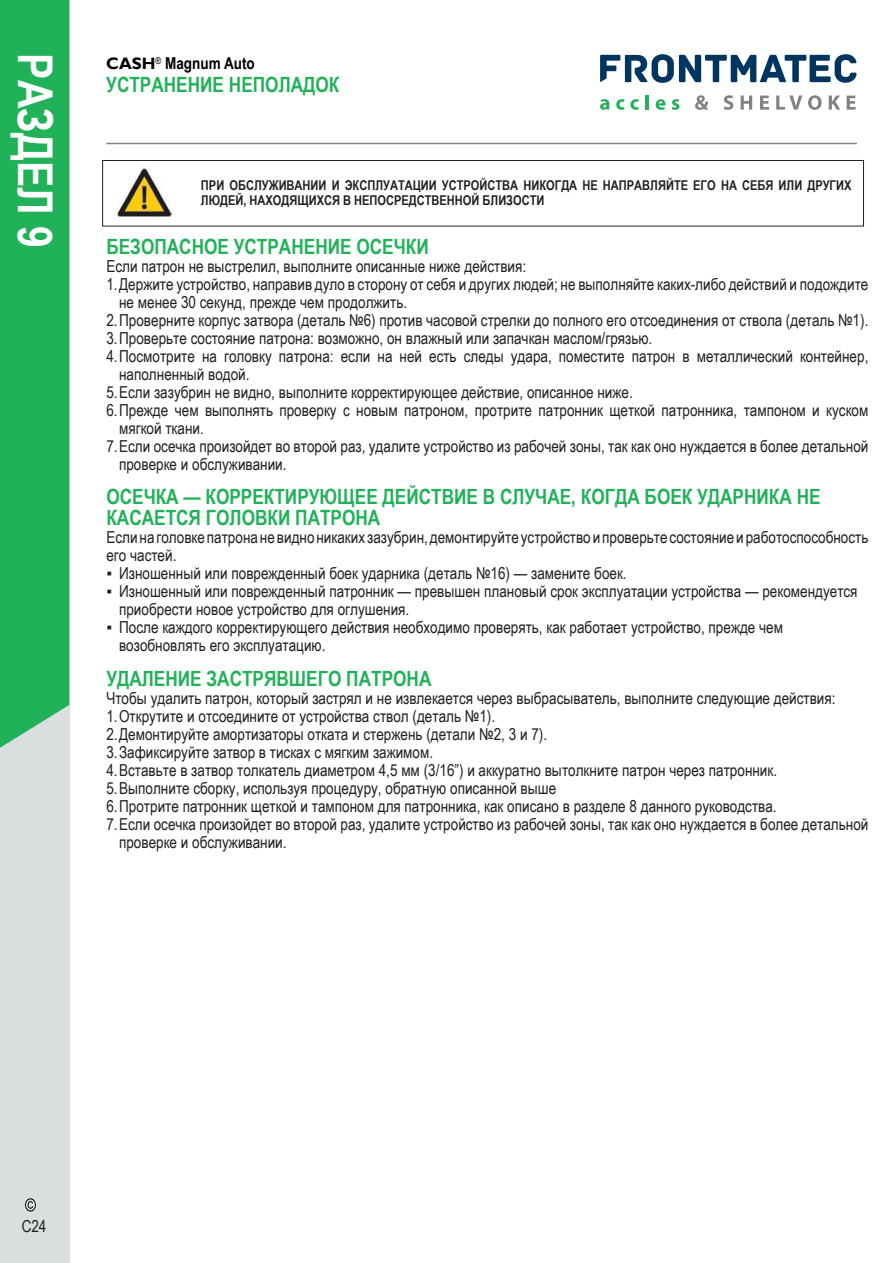
<style>
.page{position:relative;width:893px;height:1263px;background:#fff}
.page>*{position:absolute;margin:0;border:0;box-sizing:border-box;transform-origin:0 0}
.t1{font:700 48px "Arial Narrow";color:#fff}
.t2{font:700 21px/21px "Arial Narrow";color:#21b259}
.t3{font:16.5px/18px "Arial Narrow";color:#231f20}
.t4{font:700 16.5px "Arial Narrow";color:#000}
.t5{font:700 13.5px/15px "Arial Narrow";color:#231f20}
.s1{font-family:"Gill Sans"}
</style>
<div class="page">
<div style="left:0;top:0;width:70px;height:1263px;background:#d9dfdf"></div>
<div style="left:0;top:0;width:69px;height:748px;background:#21b259"></div>
<hr style="left:106px;top:143px;width:751px;height:1px;background:#808285">
<svg style="left:600px;top:54px;width:257px;height:29px"></svg>
<svg style="left:600px;top:99px;width:9px;height:11px"></svg>
<svg style="left:616px;top:99px;width:8px;height:11px"></svg>
<svg style="left:630px;top:99px;width:9px;height:11px"></svg>
<hr style="left:645px;top:95px;width:4px;height:15px;background:#21b259">
<svg style="left:656px;top:99px;width:9px;height:11px"></svg>
<svg style="left:672px;top:99px;width:7px;height:11px"></svg>
<svg style="left:695px;top:95px;width:13px;height:15px"></svg>
<svg style="left:724px;top:95px;width:9px;height:15px"></svg>
<svg style="left:741px;top:96px;width:11px;height:14px"></svg>
<svg style="left:760px;top:96px;width:9px;height:14px"></svg>
<svg style="left:776px;top:96px;width:26px;height:14px"></svg>
<svg style="left:808px;top:95px;width:14px;height:15px"></svg>
<svg style="left:829px;top:96px;width:11px;height:14px"></svg>
<svg style="left:847px;top:96px;width:9px;height:14px"></svg>
<svg style="left:25px;top:1198px;width:11px;height:13px"></svg>
<div style="left:102px;top:160px;width:762px;height:66px;border:1px solid #231f20"></div>
<img style="left:117px;top:167px;width:55px;height:51px">
<h1 class="t1" style="left:72px;top:53px;width:196px;rotate:90deg">РАЗДЕЛ 9</h1>
<p class="t4" style="left:106px;top:51px;width:150px"><span class="s1">CASH</span><sup>®</sup> Magnum Auto</p>
<p class="t2" style="left:106px;top:73px;width:235px">УСТРАНЕНИЕ НЕПОЛАДОК</p>
<p class="t5" style="left:201px;top:177px;width:652px">ПРИ ОБСЛУЖИВАНИИ И ЭКСПЛУАТАЦИИ УСТРОЙСТВА НИКОГДА НЕ НАПРАВЛЯЙТЕ ЕГО НА СЕБЯ ИЛИ ДРУГИХ<br>ЛЮДЕЙ, НАХОДЯЩИХСЯ В НЕПОСРЕДСТВЕННОЙ БЛИЗОСТИ</p>
<p class="t2" style="left:106px;top:235px;width:324px">БЕЗОПАСНОЕ УСТРАНЕНИЕ ОСЕЧКИ</p>
<p class="t3" style="left:106px;top:256px;width:421px">Если патрон не выстрелил, выполните описанные ниже действия:</p>
<p class="t3" style="left:106px;top:274px;width:763px">1.Держите устройство, направив дуло в сторону от себя и других людей; не выполняйте каких-либо действий и подождите</p>
<p class="t3" style="left:119px;top:292px;width:290px">не менее 30 секунд, прежде чем продолжить.</p>
<p class="t3" style="left:106px;top:310px;width:763px">2.Проверните корпус затвора (деталь №6) против часовой стрелки до полного его отсоединения от ствола (деталь №1).</p>
<p class="t3" style="left:106px;top:328px;width:547px">3.Проверьте состояние патрона: возможно, он влажный или запачкан маслом/грязью.</p>
<p class="t3" style="left:106px;top:346px;width:763px">4.Посмотрите на головку патрона: если на ней есть следы удара, поместите патрон в металлический контейнер,</p>
<p class="t3" style="left:119px;top:364px;width:132px">наполненный водой.</p>
<p class="t3" style="left:106px;top:382px;width:528px">5.Если зазубрин не видно, выполните корректирующее действие, описанное ниже.</p>
<p class="t3" style="left:106px;top:400px;width:763px">6.Прежде чем выполнять проверку с новым патроном, протрите патронник щеткой патронника, тампоном и куском</p>
<p class="t3" style="left:119px;top:418px;width:86px">мягкой ткани.</p>
<p class="t3" style="left:106px;top:436px;width:763px">7.Если осечка произойдет во второй раз, удалите устройство из рабочей зоны, так как оно нуждается в более детальной</p>
<p class="t3" style="left:119px;top:454px;width:169px">проверке и обслуживании.</p>
<p class="t2" style="left:106px;top:485px;width:716px">ОСЕЧКА — КОРРЕКТИРУЮЩЕЕ ДЕЙСТВИЕ В СЛУЧАЕ, КОГДА БОЕК УДАРНИКА НЕ<br>КАСАЕТСЯ ГОЛОВКИ ПАТРОНА</p>
<p class="t3" style="left:106px;top:528px;width:763px">Если на головке патрона не видно никаких зазубрин, демонтируйте устройство и проверьте состояние и работоспособность его частей.</p>
<p class="t3" style="left:106px;top:564px;width:522px">▪ Изношенный или поврежденный боек ударника (деталь №16) — замените боек.</p>
<p class="t3" style="left:119px;top:582px;width:740px;text-indent:-13px">▪ Изношенный или поврежденный патронник — превышен плановый срок эксплуатации устройства — рекомендуется приобрести новое устройство для оглушения.</p>
<p class="t3" style="left:119px;top:618px;width:665px;text-indent:-13px">▪ После каждого корректирующего действия необходимо проверять, как работает устройство, прежде чем возобновлять его эксплуатацию.</p>
<p class="t2" style="left:106px;top:667px;width:327px">УДАЛЕНИЕ ЗАСТРЯВШЕГО ПАТРОНА</p>
<p class="t3" style="left:106px;top:688px;width:731px">Чтобы удалить патрон, который застрял и не извлекается через выбрасыватель, выполните следующие действия:</p>
<p class="t3" style="left:106px;top:706px;width:390px">1.Открутите и отсоедините от устройства ствол (деталь №1).</p>
<p class="t3" style="left:106px;top:724px;width:442px">2.Демонтируйте амортизаторы отката и стержень (детали №2, 3 и 7).</p>
<p class="t3" style="left:106px;top:742px;width:328px">3.Зафиксируйте затвор в тисках с мягким зажимом.</p>
<p class="t3" style="left:106px;top:760px;width:672px">4.Вставьте в затвор толкатель диаметром 4,5 мм (3/16”) и аккуратно вытолкните патрон через патронник.</p>
<p class="t3" style="left:106px;top:778px;width:451px">5.Выполните сборку, используя процедуру, обратную описанной выше</p>
<p class="t3" style="left:106px;top:796px;width:672px">6.Протрите патронник щеткой и тампоном для патронника, как описано в разделе 8 данного руководства.</p>
<p class="t3" style="left:106px;top:814px;width:763px">7.Если осечка произойдет во второй раз, удалите устройство из рабочей зоны, так как оно нуждается в более детальной</p>
<p class="t3" style="left:119px;top:832px;width:169px">проверке и обслуживании.</p>
<p class="t3" style="left:22px;top:1216px;width:26px">С24</p>
</div>
